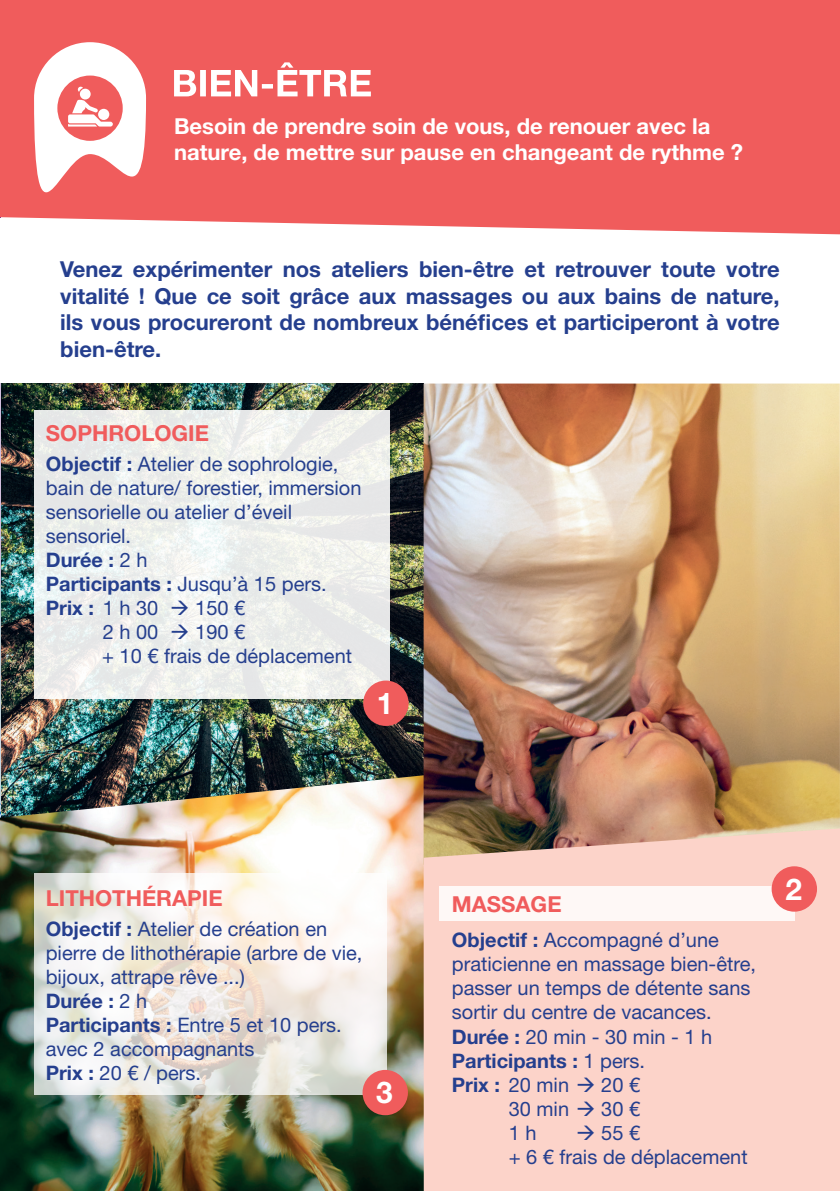
<style>
.page{position:relative;width:840px;height:1191px;background:#fff}
.page>*{position:absolute;margin:0;border:0;box-sizing:border-box;transform-origin:0 0}
.t1{font:700 30px "Helvetica Neue LT Std";color:#fff}
.t2{font:700 22px/26.4px "Helvetica Neue LT Std";color:#253f8e;text-align:justify}
.t3{font:700 22px/26.4px "Helvetica Neue LT Std";color:#fff}
.t4{font:700 22px "Helvetica Neue LT Std";color:#f05c5c}
.t5{font:20px/24px "Helvetica Neue LT Std";color:#253f8e}
.t6{font:700 20px "Helvetica Neue LT Std";color:#253f8e}
.s1{font-weight:700}
.s2{font-weight:400}
</style>
<div class="page">
<img style="left:0;top:383px;width:423px;height:391px">
<img style="left:0;top:554px;width:1px;height:637px">
<img style="left:0;top:774px;width:423px;height:417px">
<svg style="left:34px;top:873px;width:352px;height:222px"></svg>
<div style="left:0;top:0;width:839px;height:234px;background:#f05c5c"></div>
<svg style="left:174px;top:62px;width:196px;height:34px"></svg>
<svg style="left:34px;top:42px;width:112px;height:192px"></svg>
<img style="left:423px;top:383px;width:416px;height:445px">
<div style="left:423px;top:828px;width:416px;height:363px;background:#fcd3c9"></div>
<svg style="left:34px;top:410px;width:355px;height:288px;fill:#eceeeb"></svg>
<div style="left:438px;top:886px;width:355px;height:34px;background:#fef8f6"></div>
<svg style="left:839px;top:0;width:1px;height:234px"></svg>
<div style="left:363px;top:680px;width:45px;height:46px;background:#f05c5c;border-radius:50%"></div>
<div style="left:771px;top:866px;width:45px;height:45px;background:#f05c5c;border-radius:50%"></div>
<div style="left:362px;top:1069px;width:45px;height:46px;background:#f05c5c;border-radius:50%"></div>
<p class="t3" style="left:174px;top:112px;width:570px">Besoin de prendre soin de vous, de renouer avec la nature, de mettre sur pause en changeant de rythme ?</p>
<p class="t2" style="left:60px;top:256px;width:720px">Venez expérimenter nos ateliers bien-être et retrouver toute votre vitalité ! Que ce soit grâce aux massages ou aux bains de nature, ils vous procureront de nombreux bénéfices et participeront à votre bien-être.</p>
<p class="t4" style="left:46px;top:419px;width:164px">SOPHROLOGIE</p>
<p class="t5" style="left:46px;top:451px;width:294px"><span class="s1">Objectif :</span> Atelier de sophrologie,</p>
<p class="t5" style="left:46px;top:475px;width:317px">bain de nature/ forestier, immersion</p>
<p class="t5" style="left:46px;top:499px;width:247px">sensorielle ou atelier d’éveil</p>
<p class="t5" style="left:46px;top:523px;width:87px">sensoriel.</p>
<p class="t6" style="left:46px;top:547px;width:103px">Durée : <span class="s2">2 h</span></p>
<p class="t5" style="left:46px;top:571px;width:282px"><span class="s1">Participants :</span> Jusqu’à 15 pers.</p>
<p class="t5" style="left:46px;top:595px;width:201px"><span class="s1">Prix :</span> 1 h 30 → 150 €</p>
<p class="t5" style="left:103px;top:619px;width:144px">2 h 00 → 190 €</p>
<p class="t5" style="left:102px;top:643px;width:251px">+ 10 € frais de déplacement</p>
<h1 class="t1" style="left:377px;top:684px;width:18px">1</h1>
<p class="t4" style="left:46px;top:884px;width:178px">LITHOTHÉRAPIE</p>
<p class="t5" style="left:46px;top:916px;width:318px"><span class="s1">Objectif :</span> Atelier de création en pierre de lithothérapie (arbre de vie, bijoux, attrape rêve ...)<br><span class="s1">Durée :</span> 2 h<br><span class="s1">Participants :</span> Entre 5 et 10 pers. avec 2 accompagnants<br><span class="s1">Prix :</span> 20 € / pers.</p>
<h1 class="t1" style="left:376px;top:1074px;width:18px">3</h1>
<p class="t4" style="left:451px;top:890px;width:111px">MASSAGE</p>
<p class="t5" style="left:451px;top:928px;width:268px"><span class="s1">Objectif :</span> Accompagné d’une</p>
<p class="t5" style="left:451px;top:952px;width:305px">praticienne en massage bien-être,</p>
<p class="t5" style="left:451px;top:976px;width:300px">passer un temps de détente sans</p>
<p class="t5" style="left:451px;top:1000px;width:261px">sortir du centre de vacances.</p>
<p class="t5" style="left:451px;top:1024px;width:262px"><span class="s1">Durée :</span> 20 min - 30 min - 1 h</p>
<p class="t6" style="left:451px;top:1048px;width:194px">Participants : <span class="s2">1 pers.</span></p>
<p class="t5" style="left:451px;top:1072px;width:190px"><span class="s1">Prix :</span> 20 min → 20 €</p>
<p class="t5" style="left:508px;top:1096px;width:133px">30 min → 30 €</p>
<p class="t5" style="left:508px;top:1120px;width:29px">1 h</p>
<p class="t5" style="left:508px;top:1120px;width:240px;text-indent:67px">→ 55 €<br>+ 6 € frais de déplacement</p>
<h1 class="t1" style="left:785px;top:870px;width:18px">2</h1>
</div>
